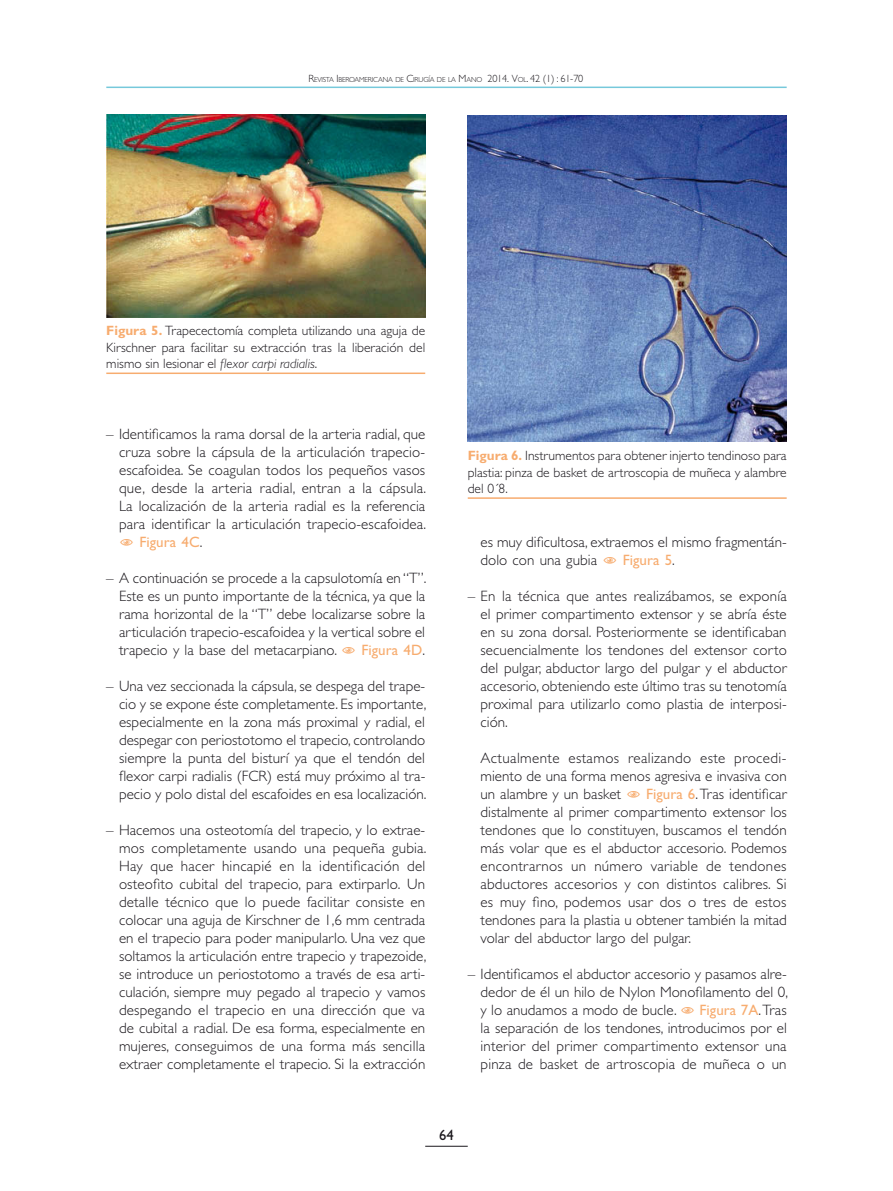
<style>
.page{position:relative;width:893px;height:1191px;background:#fff}
.page>*{position:absolute;margin:0;border:0;box-sizing:border-box;transform-origin:0 0}
.t1{font:300 15px/18px "Gill Sans Std";letter-spacing:.005em;color:#1a171c;text-align:justify}
.t2{font:15px "Gill Sans Std";letter-spacing:.005em;color:#f7ac6f}
.t3{font:15px "Gill Sans Std";color:#1a171c}
.t4{font:300 13.5px/16.5px "Gill Sans Std";color:#1a171c;text-align:justify}
.t5{font:300 7.35px "Gill Sans Std";letter-spacing:-.02em;color:#1a171c}
.s1{font-size:10.5px}
.s2{font-weight:700;color:#f7ac6f}
.s3{font-style:italic}
.s4{font-weight:300;color:#1a171c}
.s5{font-weight:400;color:#f7ac6f}
</style>
<div class="page">
<hr style="left:425px;top:1146px;width:43px;height:1px;background:#1a171c">
<hr style="left:106px;top:87px;width:681px;height:1px;background:#76c9db">
<img style="left:106px;top:115px;width:319px;height:202px">
<img style="left:468px;top:115px;width:319px;height:327px">
<hr style="left:106px;top:372px;width:319px;height:2px;background:#f7ac6f">
<hr style="left:468px;top:497px;width:319px;height:2px;background:#f7ac6f">
<p class="t5" style="left:308px;top:76px;width:277px"><span class="s1">R</span>EVISTA <span class="s1">I</span> BEROAMERICANA DE <span class="s1">C</span>IRUGÍA DE LA <span class="s1">M</span>ANO <span class="s1">2014. V</span>OL<span class="s1">. 42 (1) : 61-70</span></p>
<p class="t4" style="left:106px;top:323px;width:320px"><span class="s2">Figura 5.</span> Trapecectomía completa utilizando una aguja de Kirschner para facilitar su extracción tras la liberación del mismo sin lesionar el <span class="s3">flexor carpi radialis</span>.</p>
<p class="t1" style="left:106px;top:425px;width:321px">– Identificamos la rama dorsal de la arteria radial, que</p>
<p class="t1" style="left:119px;top:443px;width:308px">cruza sobre la cápsula de la articulación trapecio-</p>
<p class="t1" style="left:119px;top:461px;width:308px">escafoidea. Se coagulan todos los pequeños vasos</p>
<p class="t1" style="left:119px;top:479px;width:309px">que, desde la arteria radial, entran a la cápsula.</p>
<p class="t1" style="left:119px;top:497px;width:308px">La localización de la arteria radial es la referencia</p>
<p class="t1" style="left:119px;top:515px;width:309px">para identificar la articulación trapecio-escafoidea.</p>
<p class="t2" style="left:139px;top:533px;width:64px">Figura 4C<span class="s4">.</span></p>
<p class="t1" style="left:119px;top:569px;width:309px;text-indent:-13px">– A continuación se procede a la capsulotomía en “T”.<br>Este es un punto importante de la técnica, ya que la rama horizontal de la “T” debe localizarse sobre la articulación trapecio-escafoidea y la vertical sobre el trapecio y la base del metacarpiano.</p>
<p class="t2" style="left:361px;top:641px;width:65px">Figura 4D<span class="s4">.</span></p>
<p class="t1" style="left:119px;top:677px;width:309px;text-indent:-13px">– Una vez seccionada la cápsula, se despega del trape&shy;cio y se expone éste completamente. Es importante, especialmente en la zona más proximal y radial, el despegar con periostotomo el trapecio, controlando siempre la punta del bisturí ya que el tendón del flexor carpi radialis (FCR) está muy próximo al tra&shy;pecio y polo distal del escafoides en esa localización.</p>
<p class="t1" style="left:119px;top:821px;width:309px;text-indent:-13px">– Hacemos una osteotomía del trapecio, y lo extrae&shy;mos completamente usando una pequeña gubia.<br>Hay que hacer hincapié en la identificación del osteofito cubital del trapecio, para extirparlo. Un detalle técnico que lo puede facilitar consiste en colocar una aguja de Kirschner de 1,6 mm centrada en el trapecio para poder manipularlo. Una vez que soltamos la articulación entre trapecio y trapezoide, se introduce un periostotomo a través de esa arti&shy;culación, siempre muy pegado al trapecio y vamos despegando el trapecio en una dirección que va de cubital a radial. De esa forma, especialmente en mujeres, conseguimos de una forma más sencilla extraer completamente el trapecio. Si la extracción</p>
<p class="t4" style="left:468px;top:447px;width:320px"><span class="s2">Figura 6.</span> Instrumentos para obtener injerto tendinoso para plastia: pinza de basket de artroscopia de muñeca y alambre del 0´8.</p>
<p class="t1" style="left:480px;top:533px;width:308px">es muy dificultosa, extraemos el mismo fragmentán&shy;dolo con una gubia</p>
<p class="t2" style="left:623px;top:551px;width:54px">Figura 5<span class="s4">.</span></p>
<p class="t1" style="left:480px;top:587px;width:308px;text-indent:-13px">– En la técnica que antes realizábamos, se exponía el primer compartimento extensor y se abría éste en su zona dorsal. Posteriormente se identificaban secuencialmente los tendones del extensor corto del pulgar, abductor largo del pulgar y el abductor accesorio, obteniendo este último tras su tenotomía proximal para utilizarlo como plastia de interposi&shy;ción.</p>
<p class="t1" style="left:480px;top:749px;width:308px">Actualmente estamos realizando este procedi&shy;miento de una forma menos agresiva e invasiva con un alambre y un basket</p>
<p class="t1" style="left:480px;top:785px;width:308px;text-indent:166px"><span class="s5">Figura 6</span>. Tras identificar distalmente al primer compartimento extensor los tendones que lo constituyen, buscamos el tendón más volar que es el abductor accesorio. Podemos encontrarnos un número variable de tendones abductores accesorios y con distintos calibres. Si es muy fino, podemos usar dos o tres de estos tendones para la plastia u obtener también la mitad volar del abductor largo del pulgar.</p>
<p class="t1" style="left:480px;top:965px;width:309px;text-indent:-13px">– Identificamos el abductor accesorio y pasamos alre&shy;dedor de él un hilo de Nylon Monofilamento del 0, y lo anudamos a modo de bucle.</p>
<p class="t1" style="left:480px;top:1001px;width:308px;text-indent:219px"><span class="s5">Figura 7A</span>. Tras la separación de los tendones, introducimos por el interior del primer compartimento extensor una pinza de basket de artroscopia de muñeca o un</p>
<p class="t3" style="left:439px;top:1125px;width:16px">64</p>
</div>
